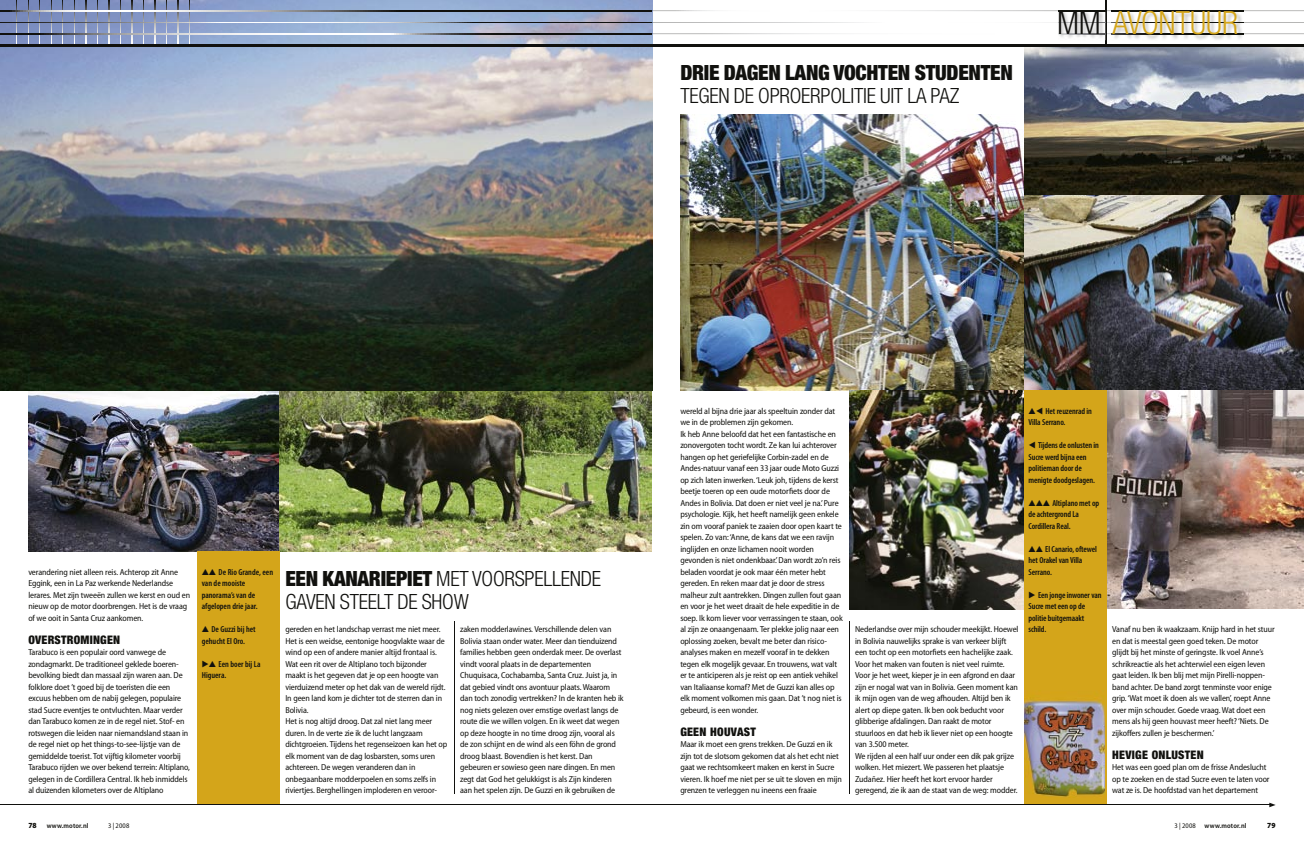
<style>
.page{position:relative;width:1304px;height:851px;background:#fff}
.page>*{position:absolute;margin:0;border:0;box-sizing:border-box;transform-origin:0 0}
.t1{font:300 condensed 32px "Helvetica Neue LT Std";letter-spacing:-.005em;color:#d4a51a}
.t2{font:300 condensed 21px/23px "Helvetica Neue LT Std";letter-spacing:-.01em;color:#11110e}
.t3{font:900 condensed 21px "Helvetica Neue LT Std";letter-spacing:-.015em;color:#11110e}
.t4{font:900 condensed 11.8px "Helvetica Neue LT Std";letter-spacing:.02em;color:#11110e}
.t5{font:semi-condensed 8.7px/11.5px "Myriad Pro";letter-spacing:-.01em;color:#11110e}
.t6{font:600 condensed 8.7px/11.5px "Myriad Pro";letter-spacing:-.01em;color:#11110e}
.t7{font:900 semi-condensed 7.8px "Myriad Pro";color:#11110e}
.t8{font:600 semi-condensed 7px "Myriad Pro";letter-spacing:.015em;color:#11110e}
.t9{font:semi-condensed 7px "Myriad Pro";letter-spacing:.02em;color:#11110e}
.s1{color:#11110e}
.s2{font-weight:900}
</style>
<div class="page">
<img style="left:680px;top:114px;width:344px;height:277px">
<img style="left:1024px;top:46px;width:280px;height:344px">
<img style="left:28px;top:390px;width:624px;height:161px">
<img style="left:1106px;top:390px;width:198px;height:218px">
<img style="left:849px;top:390px;width:175px;height:219px">
<img style="left:0;top:0;width:652px;height:390px">
<div style="left:197px;top:551px;width:83px;height:253px;background:#d4a51a"></div>
<div style="left:1024px;top:390px;width:82px;height:414px;background:#d4a51a"></div>
<img style="left:1024px;top:690px;width:80px;height:107px">
<hr style="left:0;top:804px;width:652px;height:1px;background:#11110e">
<hr style="left:17px;top:0;width:1px;height:45px;background:#788abc">
<svg style="left:28px;top:0;width:1px;height:44px"></svg>
<hr style="left:40px;top:0;width:1px;height:45px;background:#7a8cbe">
<svg style="left:51px;top:0;width:1px;height:44px"></svg>
<hr style="left:63px;top:0;width:1px;height:45px;background:#7d8fc1">
<svg style="left:74px;top:0;width:1px;height:44px"></svg>
<svg style="left:86px;top:0;width:1px;height:44px"></svg>
<svg style="left:97px;top:0;width:1px;height:44px"></svg>
<svg style="left:109px;top:0;width:1px;height:44px"></svg>
<svg style="left:120px;top:0;width:1px;height:44px"></svg>
<svg style="left:132px;top:0;width:1px;height:44px"></svg>
<svg style="left:143px;top:0;width:1px;height:44px"></svg>
<svg style="left:155px;top:0;width:1px;height:44px"></svg>
<svg style="left:166px;top:0;width:1px;height:44px"></svg>
<svg style="left:178px;top:0;width:1px;height:44px"></svg>
<svg style="left:189px;top:0;width:1px;height:44px"></svg>
<svg style="left:0;top:11px;width:652px;height:1px"></svg>
<svg style="left:0;top:22px;width:652px;height:1px"></svg>
<svg style="left:0;top:34px;width:652px;height:1px"></svg>
<hr style="left:0;top:44px;width:652px;height:2px;background:#11110e">
<hr style="left:652px;top:804px;width:619px;height:1px;background:#11110e">
<svg style="left:1269px;top:802px;width:7px;height:5px"></svg>
<svg style="left:652px;top:11px;width:652px;height:1px"></svg>
<svg style="left:652px;top:22px;width:652px;height:1px"></svg>
<svg style="left:652px;top:34px;width:652px;height:1px"></svg>
<hr style="left:1105px;top:0;width:2px;height:45px;background:#11110e">
<img style="left:1058px;top:10px;width:47px;height:28px">
<img style="left:1058px;top:11px;width:47px;height:1px">
<img style="left:1058px;top:22px;width:47px;height:1px">
<img style="left:1058px;top:34px;width:47px;height:1px">
<img style="left:1112px;top:10px;width:132px;height:30px">
<img style="left:1112px;top:11px;width:132px;height:1px">
<img style="left:1112px;top:22px;width:132px;height:1px">
<img style="left:1112px;top:34px;width:132px;height:1px">
<hr style="left:652px;top:44px;width:652px;height:2px;background:#11110e">
<hr style="left:454px;top:620px;width:1px;height:173px;background:#11110e">
<hr style="left:849px;top:620px;width:1px;height:173px;background:#11110e">
<h2 class="t3" style="left:680px;top:59px;width:334px">DRIE DAGEN LANG VOCHTEN STUDENTEN</h2>
<h2 class="t2" style="left:680px;top:84px;width:281px">TEGEN DE OPROERPOLITIE UIT LA PAZ</h2>
<h1 class="t1" style="left:1057px;top:4px;width:183px"><span class="s1">MM</span> AVONTUUR</h1>
<p class="t5" style="left:28px;top:566px;width:163px">verandering niet alleen reis. Achterop zit Anne Eggink, een in La Paz werkende Nederlandse lerares. Met zijn tweeën zullen we kerst en oud en nieuw op de motor doorbrengen. Het is de vraag of we ooit in Santa Cruz aankomen.</p>
<h3 class="t4" style="left:28px;top:632px;width:93px">OVERSTROMINGEN</h3>
<p class="t5" style="left:28px;top:646px;width:163px">Tarabuco is een populair oord vanwege de zondagmarkt. De traditioneel geklede boeren&shy;bevolking biedt dan massaal zijn waren aan. De folklore doet ’t goed bij de toeristen die een excuus hebben om de nabij gelegen, populaire stad Sucre eventjes te ontvluchten. Maar verder dan Tarabuco komen ze in de regel niet. Stof- en rotswegen die leiden naar niemandsland staan in de regel niet op het things-to-see-lijstje van de gemiddelde toerist. Tot vijftig kilometer voorbij Tarabuco rijden we over bekend terrein: Altiplano, gelegen in de Cordillera Central. Ik heb inmiddels al duizenden kilometers over de Altiplano</p>
<p class="t6" style="left:202px;top:566px;width:73px">▲▲ De Rio Grande, een van de mooiste panorama’s van de afgelopen drie jaar.</p>
<p class="t6" style="left:202px;top:623px;width:56px">▲ De Guzzi bij het gehucht El Oro.</p>
<p class="t6" style="left:202px;top:658px;width:60px">▶▲ Een boer bij La<br>Higuera.</p>
<h2 class="t2" style="left:285px;top:567px;width:317px"><span class="s2">EEN KANARIEPIET</span> MET VOORSPELLENDE<br>GAVEN STEELT DE SHOW</h2>
<p class="t5" style="left:285px;top:623px;width:163px">gereden en het landschap verrast me niet meer.<br>Het is een weidse, eentonige hoogvlakte waar de wind op een of andere manier altijd frontaal is.<br>Wat een rit over de Altiplano toch bijzonder maakt is het gegeven dat je op een hoogte van vierduizend meter op het dak van de wereld rijdt.<br>In geen land kom je dichter tot de sterren dan in Bolivia.<br>Het is nog altijd droog. Dat zal niet lang meer duren. In de verte zie ik de lucht langzaam dichtgroeien. Tijdens het regenseizoen kan het op elk moment van de dag losbarsten, soms uren achtereen. De wegen veranderen dan in onbegaanbare modderpoelen en soms zelfs in riviertjes. Berghellingen imploderen en veroor-</p>
<p class="t5" style="left:460px;top:623px;width:165px">zaken modderlawines. Verschillende delen van Bolivia staan onder water. Meer dan tienduizend families hebben geen onderdak meer. De overlast vindt vooral plaats in de departementen Chuquisaca, Cochabamba, Santa Cruz. Juist ja, in dat gebied vindt ons avontuur plaats. Waarom dan toch zonodig vertrekken? In de kranten heb ik nog niets gelezen over ernstige overlast langs de route die we willen volgen. En ik weet dat wegen op deze hoogte in no time droog zijn, vooral als de zon schijnt en de wind als een föhn de grond droog blaast. Bovendien is het kerst. Dan gebeuren er sowieso geen nare dingen. En men zegt dat God het gelukkigst is als Zijn kinderen aan het spelen zijn. De Guzzi en ik gebruiken de</p>
<p class="t5" style="left:680px;top:405px;width:164px">wereld al bijna drie jaar als speeltuin zonder dat we in de problemen zijn gekomen.<br>Ik heb Anne beloofd dat het een fantastische en zonovergoten tocht wordt. Ze kan lui achterover hangen op het geriefelijke Corbin-zadel en de Andes-natuur vanaf een 33 jaar oude Moto Guzzi op zich laten inwerken. ‘Leuk joh, tijdens de kerst beetje toeren op een oude motorfiets door de Andes in Bolivia. Dat doen er niet veel je na.’ Pure psychologie. Kijk, het heeft namelijk geen enkele zin om vooraf paniek te zaaien door open kaart te spelen. Zo van: ‘Anne, de kans dat we een ravijn inglijden en onze lichamen nooit worden gevonden is niet ondenkbaar.’ Dan wordt zo’n reis beladen voordat je ook maar één meter hebt gereden. En reken maar dat je door de stress malheur zult aantrekken. Dingen zullen fout gaan en voor je het weet draait de hele expeditie in de soep. Ik kom liever voor verrassingen te staan, ook al zijn ze onaangenaam. Ter plekke jolig naar een oplossing zoeken, bevalt me beter dan risico&shy;analyses maken en mezelf vooraf in te dekken tegen elk mogelijk gevaar. En trouwens, wat valt er te anticiperen als je reist op een antiek vehikel van Italiaanse komaf? Met de Guzzi kan alles op elk moment volkomen mis gaan. Dat ’t nog niet is gebeurd, is een wonder.</p>
<h3 class="t4" style="left:680px;top:724px;width:77px">GEEN HOUVAST</h3>
<p class="t5" style="left:680px;top:738px;width:163px">Maar ik moet een grens trekken. De Guzzi en ik zijn tot de slotsom gekomen dat als het echt niet gaat we rechtsomkeert maken en kerst in Sucre vieren. Ik hoef me niet per se uit te sloven en mijn grenzen te verleggen nu ineens een fraaie</p>
<p class="t6" style="left:1029px;top:405px;width:65px">▲◀ Het reuzenrad in<br>Villa Serrano.</p>
<p class="t6" style="left:1029px;top:439px;width:72px">◀ Tijdens de onlusten in<br>Sucre werd bijna een politieman door de menigte doodgeslagen.</p>
<p class="t6" style="left:1029px;top:497px;width:72px">▲▲▲ Altiplano met op de achtergrond La<br>Cordillera Real.</p>
<p class="t6" style="left:1029px;top:543px;width:70px">▲▲ El Canario, oftewel het Orakel van Villa<br>Serrano.</p>
<p class="t6" style="left:1029px;top:589px;width:75px">▶ Een jonge inwoner van<br>Sucre met een op de politie buitgemaakt schild.</p>
<p class="t5" style="left:855px;top:623px;width:165px">Nederlandse over mijn schouder meekijkt. Hoewel in Bolivia nauwelijks sprake is van verkeer blijft een tocht op een motorfiets een hachelijke zaak.<br>Voor het maken van fouten is niet veel ruimte.<br>Voor je het weet, kieper je in een afgrond en daar zijn er nogal wat van in Bolivia. Geen moment kan ik mijn ogen van de weg afhouden. Altijd ben ik alert op diepe gaten. Ik ben ook beducht voor glibberige afdalingen. Dan raakt de motor stuurloos en dat heb ik liever niet op een hoogte van 3.500 meter.<br>We rijden al een half uur onder een dik pak grijze wolken. Het miezert. We passeren het plaatsje Zudañez. Hier heeft het kort ervoor harder geregend, zie ik aan de staat van de weg: modder.</p>
<p class="t5" style="left:1112px;top:623px;width:164px">Vanaf nu ben ik waakzaam. Knijp hard in het stuur en dat is meestal geen goed teken. De motor glijdt bij het minste of geringste. Ik voel Anne’s schrikreactie als het achterwiel een eigen leven gaat leiden. Ik ben blij met mijn Pirelli-noppen&shy;band achter. De band zorgt tenminste voor enige grip. ‘Wat moet ik doen als we vallen’, roept Anne over mijn schouder. Goede vraag. Wat doet een mens als hij geen houvast meer heeft? ‘Niets. De zijkoffers zullen je beschermen.’</p>
<h3 class="t4" style="left:1112px;top:747px;width:93px">HEVIGE ONLUSTEN</h3>
<p class="t5" style="left:1112px;top:761px;width:159px">Het was een goed plan om de frisse Andeslucht op te zoeken en de stad Sucre even te laten voor wat ze is. De hoofdstad van het departement</p>
<p class="t7" style="left:28px;top:820px;width:10px">78</p>
<p class="t8" style="left:47px;top:821px;width:43px">www.motor.nl</p>
<p class="t9" style="left:108px;top:821px;width:23px">3 | 2008</p>
<p class="t9" style="left:1175px;top:821px;width:23px">3 | 2008</p>
<p class="t8" style="left:1205px;top:821px;width:43px">www.motor.nl</p>
<p class="t7" style="left:1267px;top:820px;width:10px">79</p>
</div>
